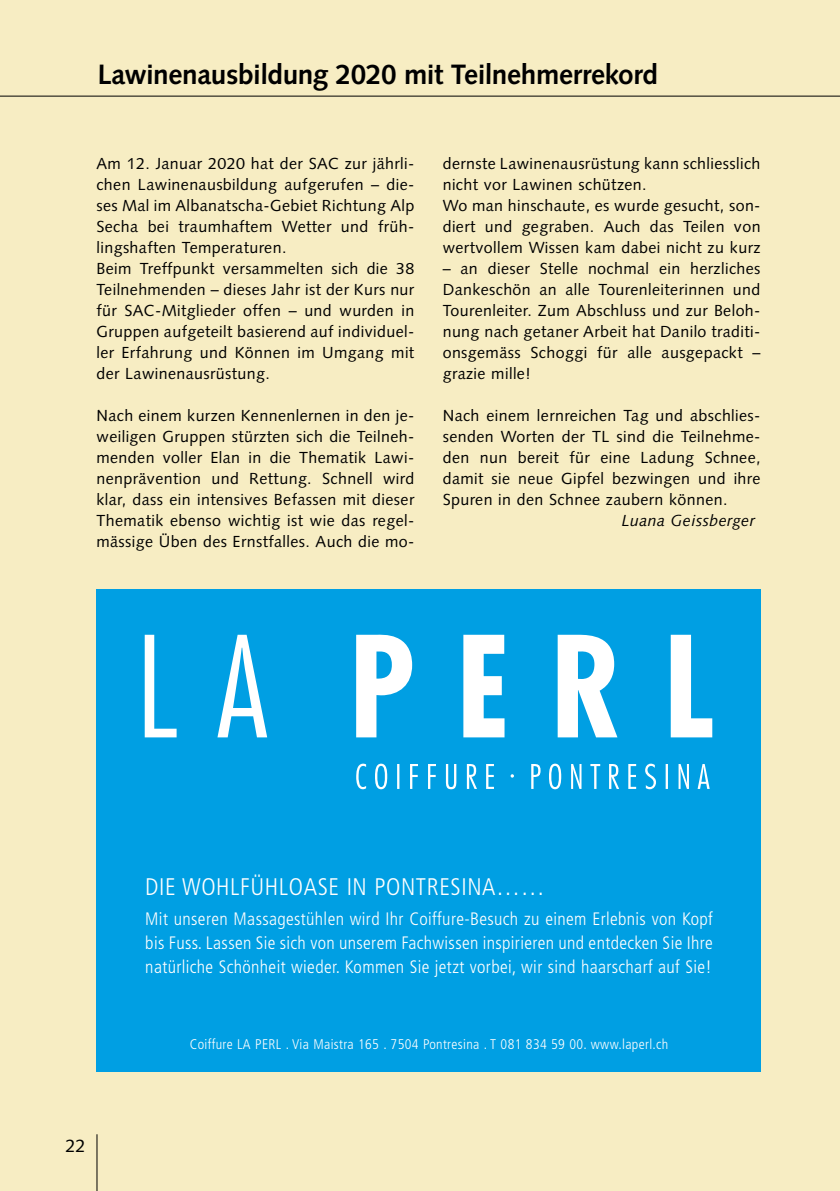
<style>
.page{position:relative;width:840px;height:1191px;background:#fff}
.page>*{position:absolute;margin:0;border:0;box-sizing:border-box;transform-origin:0 0}
.t1{font:700 28px "Syntax LT";letter-spacing:-.015em;color:#000}
.t2{font:300 condensed 24px "Frutiger";letter-spacing:.025em;color:#fff}
.t3{font:300 condensed 18px/24px "Frutiger";letter-spacing:.02em;color:#fff;text-align:justify}
.t4{font:18px "Syntax LT";color:#000}
.t5{font:16px/21px "Syntax LT";letter-spacing:.025em;color:#000;text-align:justify}
.t6{font:italic 16px "Syntax LT";letter-spacing:.025em;color:#000}
.t7{font:300 condensed 14px "Frutiger";letter-spacing:.025em;color:#fff}
</style>
<div class="page">
<div style="left:0;top:0;width:839px;height:1191px;background:#f7edc3"></div>
<hr style="left:96px;top:1134px;width:1px;height:57px;background:#000">
<div style="left:96px;top:589px;width:664px;height:482px;background:#009fe3"></div>
<svg style="left:356px;top:763px;width:353px;height:26px"></svg>
<svg style="left:145px;top:634px;width:566px;height:103px"></svg>
<hr style="left:0;top:96px;width:839px;height:1px;background:#000">
<h1 class="t1" style="left:97px;top:59px;width:561px">Lawinenausbildung 2020 mit Teilnehmerrekord</h1>
<p class="t5" style="left:96px;top:153px;width:319px;text-align:left">Am 12. Januar 2020 hat der SAC zur jährli&shy;chen Lawinenausbildung aufgerufen – die&shy;ses Mal im Albanatscha-Gebiet Richtung Alp Secha bei traumhaftem Wetter und früh&shy;lingshaften Temperaturen.<br>Beim Treffpunkt versammelten sich die 38<br>Teilnehmenden – dieses Jahr ist der Kurs nur für SAC-Mitglieder offen – und wurden in Gruppen aufgeteilt basierend auf individuel&shy;ler Erfahrung und Können im Umgang mit der Lawinenausrüstung.</p>
<p class="t5" style="left:96px;top:405px;width:319px">Nach einem kurzen Kennenlernen in den je&shy;weiligen Gruppen stürzten sich die Teilneh&shy;menden voller Elan in die Thematik Lawi&shy;nenprävention und Rettung. Schnell wird klar, dass ein intensives Befassen mit dieser Thematik ebenso wichtig ist wie das regel&shy;mässige Üben des Ernstfalles. Auch die mo-</p>
<p class="t5" style="left:442px;top:153px;width:319px;text-align:left">dernste Lawinenausrüstung kann schliesslich nicht vor Lawinen schützen.<br>Wo man hinschaute, es wurde gesucht, son&shy;diert und gegraben. Auch das Teilen von wertvollem Wissen kam dabei nicht zu kurz</p>
<p class="t5" style="left:442px;top:258px;width:319px">– an dieser Stelle nochmal ein herzliches Dankeschön an alle Tourenleiterinnen und Tourenleiter. Zum Abschluss und zur Beloh&shy;nung nach getaner Arbeit hat Danilo traditi&shy;onsgemäss Schoggi für alle ausgepackt – grazie mille!</p>
<p class="t5" style="left:442px;top:405px;width:319px">Nach einem lernreichen Tag und abschlies&shy;senden Worten der TL sind die Teilnehme&shy;den nun bereit für eine Ladung Schnee, damit sie neue Gipfel bezwingen und ihre Spuren in den Schnee zaubern können.</p>
<p class="t6" style="left:621px;top:511px;width:135px">Luana Geissberger</p>
<p class="t4" style="left:65px;top:1135px;width:22px">22</p>
<h2 class="t2" style="left:145px;top:873px;width:401px">DIE WOHLFÜHLOASE IN PONTRESINA……</h2>
<p class="t3" style="left:145px;top:906px;width:568px">Mit unseren Massagestühlen wird Ihr Coiffure-Besuch zu einem Erlebnis von Kopf bis Fuss. Lassen Sie sich von unserem Fachwissen inspirieren und entdecken Sie Ihre natürliche Schönheit wieder. Kommen Sie jetzt vorbei, wir sind haarscharf auf Sie!</p>
<p class="t7" style="left:190px;top:1036px;width:479px">Coiffure LA PERL . Via Maistra 165 . 7504 Pontresina . T 081 834 59 00. www.laperl.ch</p>
</div>
